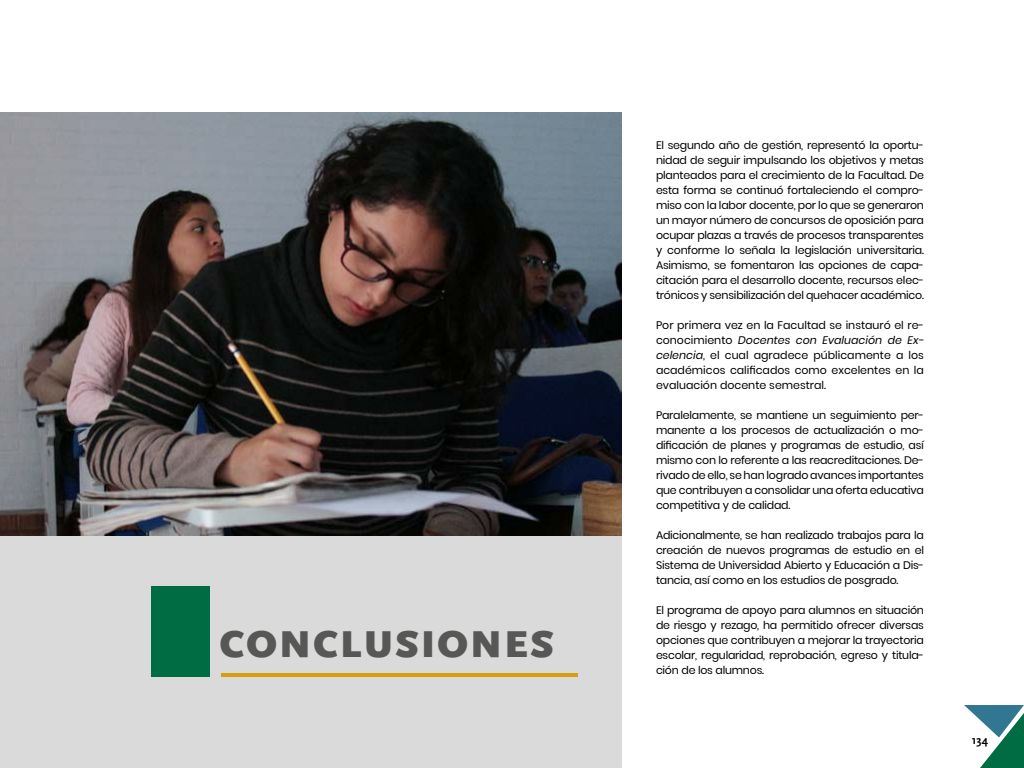
<style>
.page{position:relative;width:1024px;height:768px;background:#fff}
.page>*{position:absolute;margin:0;border:0;box-sizing:border-box;transform-origin:0 0}
.t1{font:900 39px "Scala Sans";letter-spacing:.06em;color:#575756}
.t2{font:700 12px "Scala Sans";color:#000}
.t3{font:11px/15px "Poppins";letter-spacing:-.02em;color:#000;text-align:justify}
.s1{font-style:italic}
</style>
<div class="page">
<svg style="left:964px;top:705px;width:60px;height:63px"></svg>
<div style="left:0;top:536px;width:622px;height:232px;background:#dadada"></div>
<img style="left:0;top:113px;width:622px;height:423px">
<hr style="left:222px;top:673px;width:356px;height:4px;background:#d59f0f">
<div style="left:152px;top:586px;width:58px;height:91px;background:#006c43"></div>
<h1 class="t1" style="left:220px;top:623px;width:335px">CONCLUSIONES</h1>
<p class="t3" style="left:656px;top:137px;width:270px">El segundo año de gestión, representó la oportu&shy;nidad de seguir impulsando los objetivos y metas planteados para el crecimiento de la Facultad. De esta forma se continuó fortaleciendo el compro&shy;miso con la labor docente, por lo que se generaron un mayor número de concursos de oposición para ocupar plazas a través de procesos transparentes y conforme lo señala la legislación universitaria.<br>Asimismo, se fomentaron las opciones de capa&shy;citación para el desarrollo docente, recursos elec&shy;trónicos y sensibilización del quehacer académico.</p>
<p class="t3" style="left:656px;top:317px;width:270px">Por primera vez en la Facultad se instauró el re&shy;conocimiento <span class="s1">Docentes con Evaluación de Ex&shy;celencia</span>, el cual agradece públicamente a los académicos calificados como excelentes en la evaluación docente semestral.</p>
<p class="t3" style="left:656px;top:407px;width:270px">Paralelamente, se mantiene un seguimiento per&shy;manente a los procesos de actualización o mo&shy;dificación de planes y programas de estudio, así mismo con lo referente a las reacreditaciones. De&shy;rivado de ello, se han logrado avances importantes que contribuyen a consolidar una oferta educativa competitiva y de calidad.</p>
<p class="t3" style="left:656px;top:527px;width:270px">Adicionalmente, se han realizado trabajos para la creación de nuevos programas de estudio en el Sistema de Universidad Abierto y Educación a Dis&shy;tancia, así como en los estudios de posgrado.</p>
<p class="t3" style="left:656px;top:602px;width:270px">El programa de apoyo para alumnos en situación de riesgo y rezago, ha permitido ofrecer diversas opciones que contribuyen a mejorar la trayectoria escolar, regularidad, reprobación, egreso y titula&shy;ción de los alumnos.</p>
<p class="t2" style="left:972px;top:733px;width:18px">134</p>
</div>
